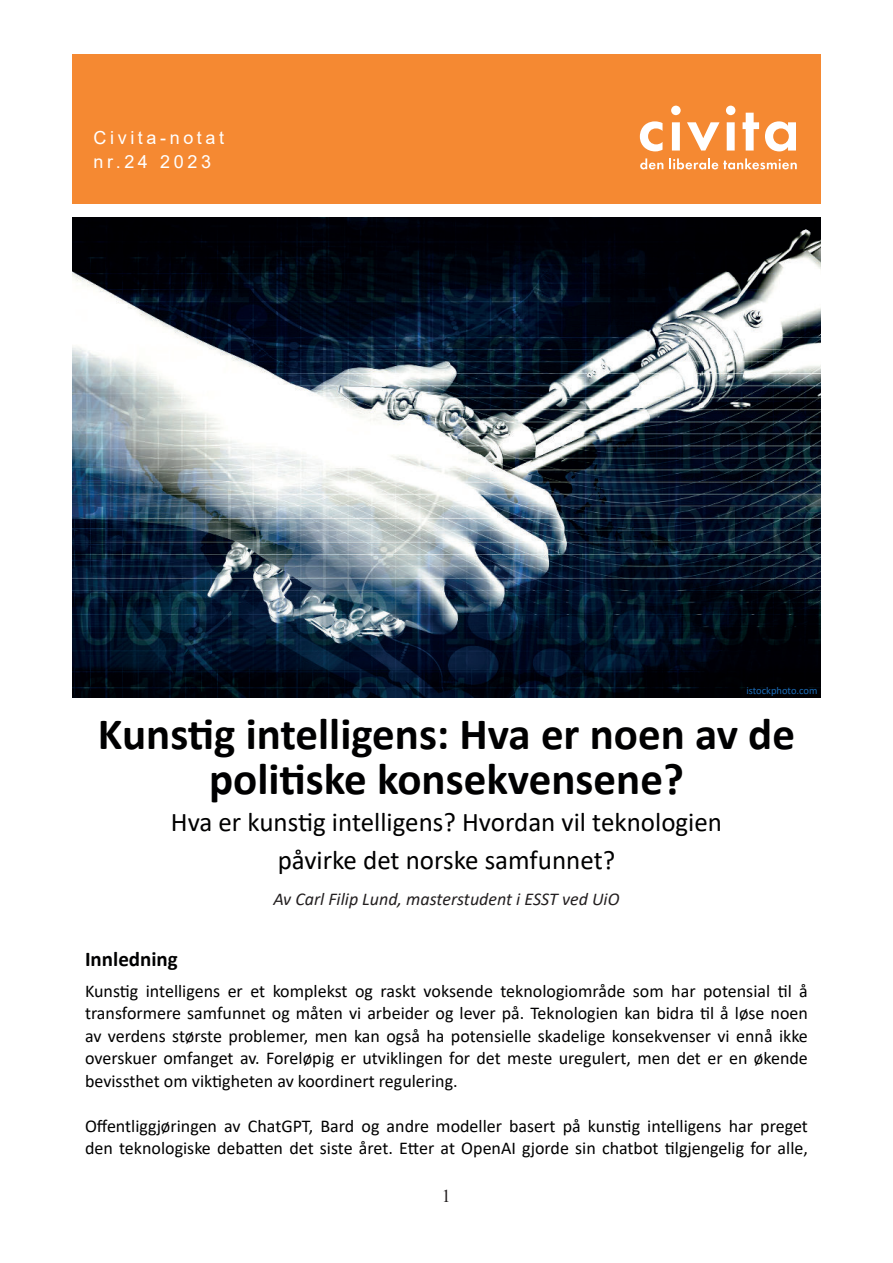
<style>
.page{position:relative;width:893px;height:1263px;background:#fff}
.page>*{position:absolute;margin:0;border:0;box-sizing:border-box;transform-origin:0 0}
.t1{font:700 45px/45px "Calibri";color:#000001;text-align:center}
.t2{font:27px/37.5px "Calibri";color:#000001;text-align:center}
.t3{font:700 21px "Calibri";color:#000001}
.t4{font:18px/22.5px "Calibri";color:#000001;text-align:justify}
.t5{font:italic 18px "Calibri";color:#231f20}
.t6{font:18px/24px "Arial";letter-spacing:.2em;color:#fff}
.t7{font:18px "Times New Roman";color:#231f20}
.t8{font:10.5px "Calibri";color:#1b6bb5}
</style>
<div class="page">
<div style="left:72px;top:54px;width:749px;height:44px;background:#f58932"></div>
<img style="left:72px;top:218px;width:749px;height:479px">
<div style="left:72px;top:60px;width:749px;height:144px;background:#f58932"></div>
<svg style="left:640px;top:121px;width:22px;height:30px"></svg>
<svg style="left:671px;top:106px;width:10px;height:45px"></svg>
<svg style="left:687px;top:122px;width:32px;height:29px"></svg>
<svg style="left:726px;top:106px;width:9px;height:45px"></svg>
<svg style="left:742px;top:113px;width:17px;height:38px"></svg>
<svg style="left:765px;top:121px;width:31px;height:30px"></svg>
<svg style="left:640px;top:158px;width:23px;height:11px"></svg>
<svg style="left:669px;top:158px;width:128px;height:11px"></svg>
<p class="t6" style="left:94px;top:125px;width:132px">Civita-notat nr.24 2023</p>
<p class="t8" style="left:746px;top:683px;width:73px">istockphoto.com</p>
<h1 class="t1" style="left:98px;top:711px;width:698px">Kunstig intelligens: Hva er noen av de politiske konsekvensene?</h1>
<h2 class="t2" style="left:171px;top:803px;width:553px">Hva er kunstig intelligens? Hvordan vil teknologien påvirke det norske samfunnet?</h2>
<p class="t5" style="left:273px;top:893px;width:348px">Av Carl Filip Lund, masterstudent i ESST ved UiO</p>
<p class="t3" style="left:85px;top:944px;width:94px">Innledning</p>
<p class="t4" style="left:85px;top:979px;width:724px">Kunstig intelligens er et komplekst og raskt voksende teknologiområde som har potensial til å transformere samfunnet og måten vi arbeider og lever på. Teknologien kan bidra til å løse noen av verdens største problemer, men kan også ha potensielle skadelige konsekvenser vi ennå ikke overskuer omfanget av. Foreløpig er utviklingen for det meste uregulert, men det er en økende bevissthet om viktigheten av koordinert regulering.</p>
<p class="t4" style="left:85px;top:1114px;width:724px">Offentliggjøringen av ChatGPT, Bard og andre modeller basert på kunstig intelligens har preget den teknologiske debatten det siste året. Etter at OpenAI gjorde sin chatbot tilgjengelig for alle,</p>
<p class="t7" style="left:442px;top:1185px;width:10px">1</p>
</div>
